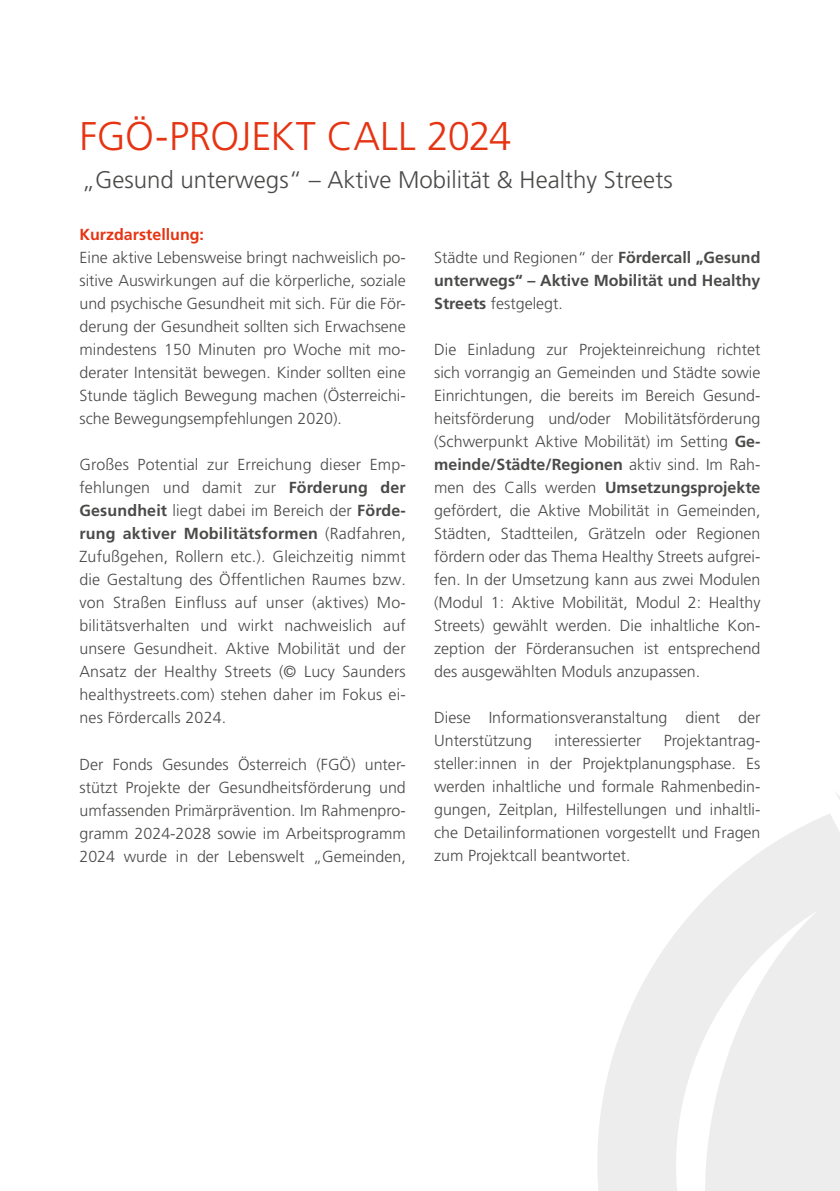
<style>
.page{position:relative;width:840px;height:1191px;background:#fff}
.page>*{position:absolute;margin:0;border:0;box-sizing:border-box;transform-origin:0 0}
.Headline{font:300 40px "Frutiger LT Pro";letter-spacing:-.01em;color:#e63312}
.t1{font:300 24px "Frutiger LT Pro";color:#4a4a49}
.t2{font:300 16px/23px "Frutiger LT Pro";color:#4a4a49;text-align:justify}
.t3{font:700 16px/23px "Frutiger LT Pro";color:#4a4a49;text-align:justify}
.t4{font:700 16px "Frutiger LT Pro";color:#e63312}
.s1{font-weight:700}
.s2{font-weight:300}
</style>
<div class="page">
<svg style="left:597px;top:814px;width:242px;height:377px;fill:#ededed"></svg>
<svg style="left:833px;top:792px;width:6px;height:140px"></svg>
<h2 class="Headline" style="left:79px;top:113px;width:433px">FGÖ-PROJEKT CALL 2024</h2>
<p class="t1" style="left:82px;top:165px;width:592px">„Gesund unterwegs“ – Aktive Mobilität &amp; Healthy Streets</p>
<p class="t4" style="left:79px;top:225px;width:126px">Kurzdarstellung:</p>
<p class="t2" style="left:79px;top:246px;width:328px">Eine aktive Lebensweise bringt nachweislich po&shy;sitive Auswirkungen auf die körperliche, soziale und psychische Gesundheit mit sich. Für die För&shy;derung der Gesundheit sollten sich Erwachsene mindestens 150 Minuten pro Woche mit mo&shy;derater Intensität bewegen. Kinder sollten eine Stunde täglich Bewegung machen (Österreichi&shy;sche Bewegungsempfehlungen 2020).</p>
<p class="t2" style="left:79px;top:453px;width:328px">Großes Potential zur Erreichung dieser Emp&shy;fehlungen und damit zur <span class="s1">Förderung der Gesundheit</span> liegt dabei im Bereich der <span class="s1">Förde&shy;rung aktiver Mobilitätsformen</span> (Radfahren, Zufußgehen, Rollern etc.). Gleichzeitig nimmt die Gestaltung des Öffentlichen Raumes bzw. von Straßen Einfluss auf unser (aktives) Mo&shy;bilitätsverhalten und wirkt nachweislich auf unsere Gesundheit. Aktive Mobilität und der Ansatz der Healthy Streets (© Lucy Saunders healthystreets.com) stehen daher im Fokus ei&shy;nes Fördercalls 2024.</p>
<p class="t2" style="left:79px;top:752px;width:327px">Der Fonds Gesundes Österreich (FGÖ) unter&shy;stützt Projekte der Gesundheitsförderung und umfassenden Primärprävention. Im Rahmenpro&shy;gramm 2024-2028 sowie im Arbeitsprogramm 2024 wurde in der Lebenswelt „Gemeinden,</p>
<p class="t3" style="left:434px;top:246px;width:327px"><span class="s2">Städte und Regionen“ der</span> Fördercall „Gesund unterwegs“ – Aktive Mobilität und Healthy Streets <span class="s2">festgelegt.</span></p>
<p class="t2" style="left:434px;top:338px;width:328px">Die Einladung zur Projekteinreichung richtet sich vorrangig an Gemeinden und Städte sowie Einrichtungen, die bereits im Bereich Gesund&shy;heitsförderung und/oder Mobilitätsförderung (Schwerpunkt Aktive Mobilität) im Setting <span class="s1">Ge&shy;meinde/Städte/Regionen</span> aktiv sind. Im Rah&shy;men des Calls werden <span class="s1">Umsetzungsprojekte </span>gefördert, die Aktive Mobilität in Gemeinden, Städten, Stadtteilen, Grätzeln oder Regionen fördern oder das Thema Healthy Streets aufgrei&shy;fen. In der Umsetzung kann aus zwei Modulen (Modul 1: Aktive Mobilität, Modul 2: Healthy Streets) gewählt werden. Die inhaltliche Kon&shy;zeption der Förderansuchen ist entsprechend des ausgewählten Moduls anzupassen.</p>
<p class="t2" style="left:434px;top:706px;width:327px">Diese Informationsveranstaltung dient der<br>Unterstützung</p>
<p class="t2" style="left:434px;top:729px;width:327px;text-indent:229px">Projektantrag&shy;steller:innen in der Projektplanungsphase. Es werden inhaltliche und formale Rahmenbedin&shy;gungen, Zeitplan, Hilfestellungen und inhaltli&shy;che Detailinformationen vorgestellt und Fragen zum Projektcall beantwortet.</p>
<p class="t2" style="left:554px;top:729px;width:88px">interessierter</p>
</div>
